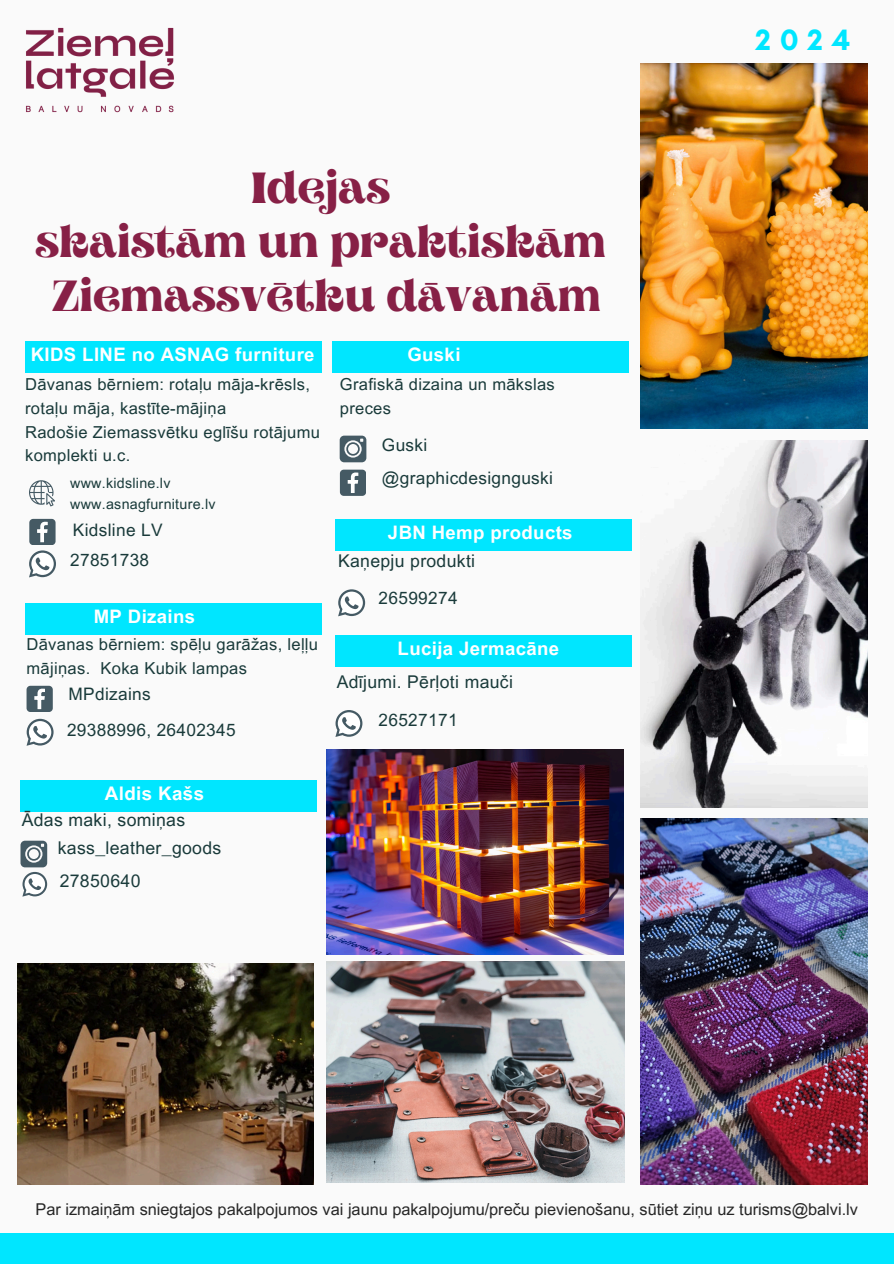
<style>
.page{position:relative;width:894px;height:1264px;background:#fff}
.page>*{position:absolute;margin:0;border:0;box-sizing:border-box;transform-origin:0 0}
.t1{font:700 43.5px/54px "Aprila";letter-spacing:.015em;color:#872046;text-align:center}
.t2{font:700 30px "Glacial Indifference";color:#00e6ff}
.t3{font:700 18.75px "Arial MT Pro";letter-spacing:.02em;color:#fff}
.t4{font:700 18.6px "Arial MT Pro";letter-spacing:.02em;color:#fff}
.t5{font:17.55px "Arial MT Pro";letter-spacing:.02em;color:#193a3a}
.t6{font:17.25px "Arial MT Pro";letter-spacing:.02em;color:#193a3a}
.t7{font:16.5px/23.7px "Arial MT Pro";letter-spacing:.02em;color:#193a3a}
.t8{font:16.35px "Arial MT Pro";color:#262626}
.t9{font:14.25px "Arial MT Pro";letter-spacing:.02em;color:#193a3a}
</style>
<div class="page">
<div style="left:0;top:0;width:893px;height:1263px;background:#fafafa"></div>
<div style="left:0;top:1232px;width:893px;height:31px;background:#00e6ff"></div>
<img style="left:640px;top:818px;width:227px;height:365px">
<img style="left:640px;top:63px;width:227px;height:366px">
<img style="left:640px;top:440px;width:227px;height:367px">
<div style="left:25px;top:341px;width:296px;height:32px;background:#00e6ff"></div>
<div style="left:335px;top:519px;width:296px;height:31px;background:#00e6ff"></div>
<svg style="left:338px;top:589px;width:27px;height:27px"></svg>
<div style="left:25px;top:603px;width:296px;height:32px;background:#00e6ff"></div>
<svg style="left:27px;top:718px;width:27px;height:27px"></svg>
<div style="left:333px;top:341px;width:296px;height:32px;background:#00e6ff"></div>
<svg style="left:340px;top:469px;width:26px;height:26px"></svg>
<img style="left:17px;top:963px;width:296px;height:221px">
<svg style="left:29px;top:480px;width:26px;height:26px"></svg>
<div style="left:20px;top:780px;width:296px;height:32px;background:#00e6ff"></div>
<svg style="left:20px;top:840px;width:27px;height:56px"></svg>
<svg style="left:339px;top:435px;width:27px;height:27px"></svg>
<img style="left:327px;top:749px;width:296px;height:205px">
<div style="left:335px;top:635px;width:296px;height:31px;background:#00e6ff"></div>
<svg style="left:335px;top:710px;width:27px;height:27px"></svg>
<svg style="left:27px;top:685px;width:25px;height:26px"></svg>
<img style="left:26px;top:27px;width:148px;height:86px">
<svg style="left:29px;top:519px;width:27px;height:58px"></svg>
<img style="left:327px;top:961px;width:297px;height:221px">
<h3 class="t1" style="left:35px;top:165px;width:571px">Idejas<br>skaistām un praktiskām<br>Ziemassvētku dāvanām</h3>
<p class="t4" style="left:31px;top:347px;width:285px">KIDS LINE no ASNAG furniture</p>
<p class="t7" style="left:25px;top:375px;width:296px">Dāvanas bērniem: rotaļu māja-krēsls, rotaļu māja, kastīte-mājiņa<br>Radošie Ziemassvētku eglīšu rotājumu komplekti u.c.</p>
<p class="t9" style="left:70px;top:477px;width:102px">www.kidsline.lv</p>
<h3 class="t6" style="left:73px;top:523px;width:91px">Kidsline LV</h3>
<p class="t9" style="left:70px;top:499px;width:147px">www.asnagfurniture.lv</p>
<p class="t6" style="left:70px;top:553px;width:80px">27851738</p>
<h4 class="t4" style="left:94px;top:609px;width:103px">MP Dizains</h4>
<h1 class="t7" style="left:27px;top:634px;width:293px">Dāvanas bērniem: spēļu garāžas, leļļu mājiņas. Koka Kubik lampas</h1>
<h4 class="t6" style="left:69px;top:687px;width:84px">MPdizains</h4>
<p class="t6" style="left:67px;top:723px;width:170px">29388996, 26402345</p>
<p class="t4" style="left:407px;top:347px;width:55px">Guski</p>
<h4 class="t7" style="left:340px;top:375px;width:216px">Grafiskā dizaina un mākslas preces</h4>
<p class="t6" style="left:382px;top:438px;width:47px">Guski</p>
<h4 class="t6" style="left:382px;top:471px;width:172px">@graphicdesignguski</h4>
<h2 class="t4" style="left:388px;top:525px;width:186px">JBN Hemp products</h2>
<p class="t5" style="left:338px;top:554px;width:138px">Kaņepju produkti</p>
<p class="t6" style="left:378px;top:591px;width:80px">26599274</p>
<h4 class="t4" style="left:397px;top:641px;width:163px">Lucija Jermacāne</h4>
<h4 class="t5" style="left:336px;top:675px;width:178px">Adījumi. Pērļoti mauči</h4>
<p class="t6" style="left:378px;top:713px;width:80px">26527171</p>
<h3 class="t3" style="left:105px;top:786px;width:101px">Aldis Kašs</h3>
<p class="t5" style="left:22px;top:813px;width:165px">Ādas maki, somiņas</p>
<h3 class="t5" style="left:58px;top:841px;width:165px">kass_leather_goods</h3>
<h5 class="t5" style="left:60px;top:874px;width:82px">27850640</h5>
<p class="t2" style="left:755px;top:22px;width:96px">2024</p>
<p class="t8" style="left:36px;top:1202px;width:823px">Par izmaiņām sniegtajos pakalpojumos vai jaunu pakalpojumu/preču pievienošanu, sūtiet ziņu uz turisms@balvi.lv</p>
</div>
